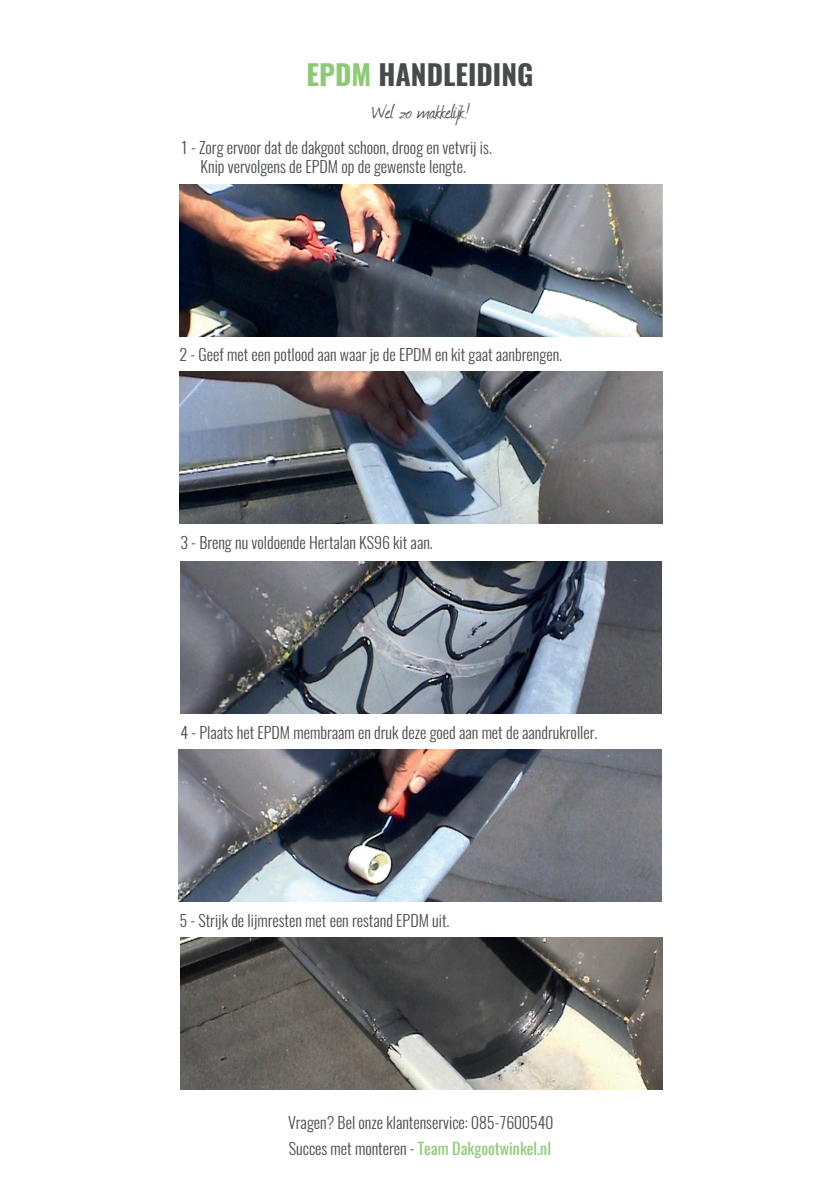
<style>
.page{position:relative;width:840px;height:1191px;background:#fff}
.page>*{position:absolute;margin:0;border:0;box-sizing:border-box;transform-origin:0 0}
.t1{font:700 28px "Oswald";color:#484b4c}
.t2{font:24px "Journal";letter-spacing:-.02em;color:#484b4c}
.t3{font:300 16px/19.2px "Oswald";color:#484b4c;text-align:center}
.s1{color:#8eca76}
.s2{font-weight:400;color:#8dca78}
</style>
<div class="page">
<img style="left:179px;top:185px;width:483px;height:151px">
<img style="left:179px;top:371px;width:483px;height:152px">
<img style="left:180px;top:561px;width:481px;height:152px">
<img style="left:179px;top:750px;width:482px;height:151px">
<img style="left:180px;top:938px;width:482px;height:151px">
<h1 class="t1" style="left:306px;top:60px;width:228px"><span class="s1">EPDM</span> HANDLEIDING</h1>
<h2 class="t2" style="left:371px;top:95px;width:99px">Wel zo makkelijk!</h2>
<p class="t3" style="left:181px;top:136px;width:312px">1 - Zorg ervoor dat de dakgoot schoon, droog en vetvrij is.<br>Knip vervolgens de EPDM op de gewenste lengte.</p>
<p class="t3" style="left:179px;top:343px;width:384px">2 - Geef met een potlood aan waar je de EPDM en kit gaat aanbrengen.</p>
<p class="t3" style="left:180px;top:531px;width:254px">3 - Breng nu voldoende Hertalan KS96 kit aan.</p>
<p class="t3" style="left:180px;top:721px;width:418px">4 - Plaats het EPDM membraam en druk deze goed aan met de aandrukroller.</p>
<p class="t3" style="left:179px;top:909px;width:271px">5 - Strijk de lijmresten met een restand EPDM uit.</p>
<p class="t3" style="left:288px;top:1107px;width:267px;line-height:26.2px;text-align:left">Vragen? Bel onze klantenservice: 085-7600540<br>Succes met monteren - <span class="s2">Team Dakgootwinkel.nl</span></p>
</div>
